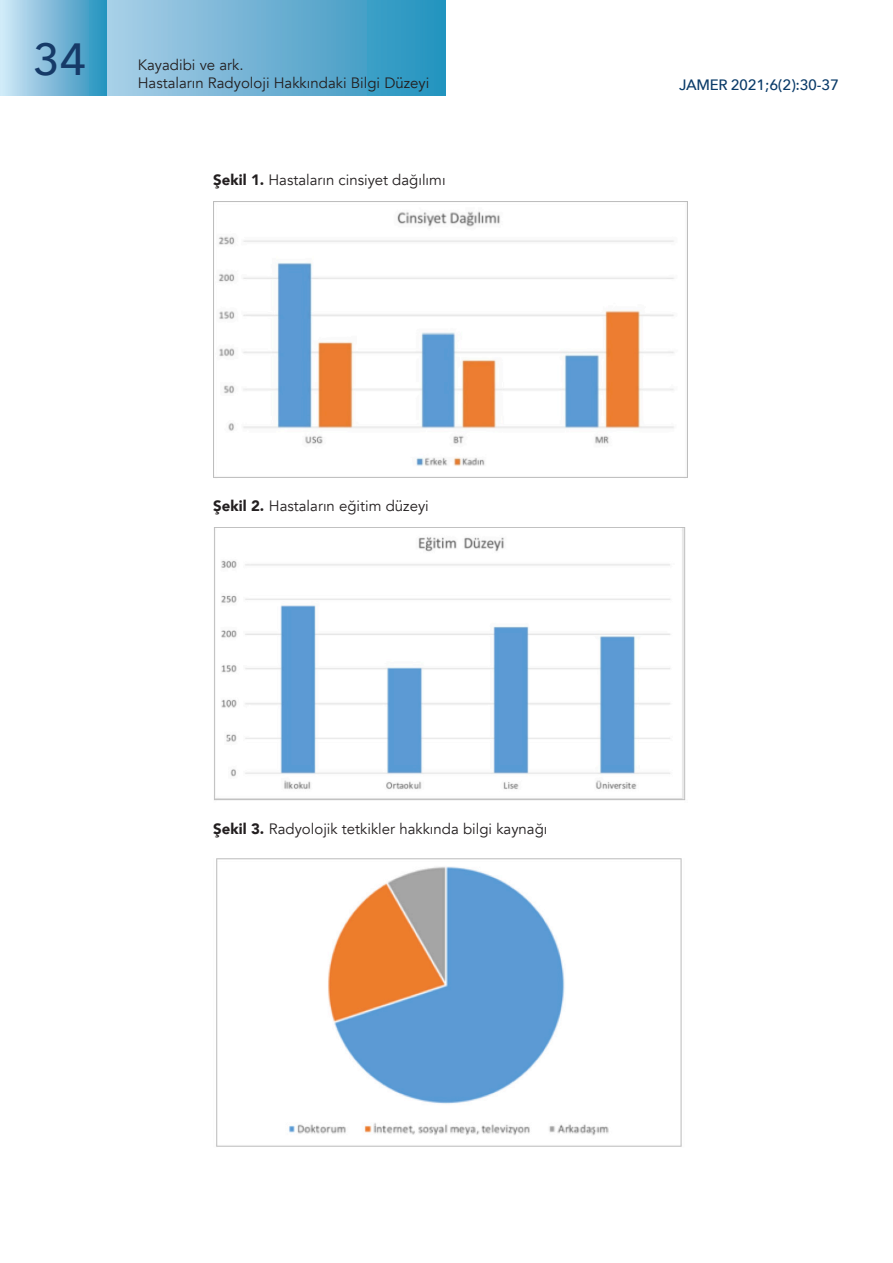
<style>
.page{position:relative;width:893px;height:1263px;background:#fff}
.page>*{position:absolute;margin:0;border:0;box-sizing:border-box;transform-origin:0 0}
.t1{font:500 45px "Avenir Next";color:#163a68}
.metin{font:15px "Avenir";color:#231f20}
.t2{font:500 15px "Avenir Next";letter-spacing:-.02em;color:#0a3b69}
.s1{font-weight:900}
</style>
<div class="page">
<svg style="left:0;top:0;width:446px;height:95px;background:#69b0d2"></svg>
<div style="left:1px;top:0;width:106px;height:95px;background:linear-gradient(to right,#d4e7f7,#2891bd)"></div>
<img style="left:213px;top:202px;width:474px;height:276px">
<img style="left:214px;top:527px;width:472px;height:274px">
<img style="left:216px;top:858px;width:466px;height:289px">
<p class="t1" style="left:33px;top:21px;width:55px">34</p>
<p class="metin" style="left:138px;top:56px;width:107px">Kayadibi ve ark.</p>
<p class="metin" style="left:138px;top:74px;width:293px">Hastaların Radyoloji Hakkındaki Bilgi Düzeyi</p>
<p class="metin" style="left:213px;top:171px;width:234px"><span class="s1">Şekil 1.</span> Hastaların cinsiyet dağılımı</p>
<p class="metin" style="left:213px;top:496px;width:217px"><span class="s1">Şekil 2.</span> Hastaların eğitim düzeyi</p>
<p class="metin" style="left:213px;top:820px;width:336px"><span class="s1">Şekil 3.</span> Radyolojik tetkikler hakkında bilgi kaynağı</p>
<p class="t2" style="left:679px;top:72px;width:161px">JAMER 2021;6(2):30-37</p>
</div>
